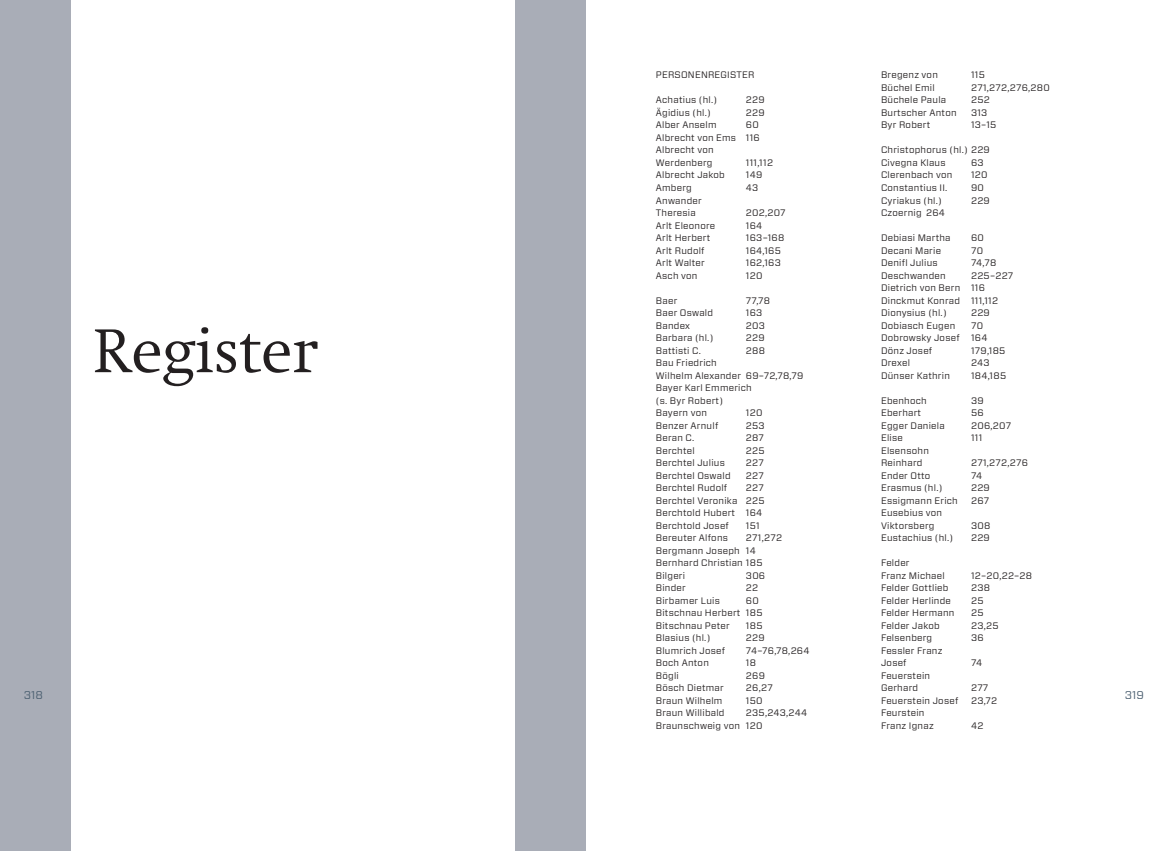
<style>
.page{position:relative;width:1170px;height:851px;background:#fff}
.page>*{position:absolute;margin:0;border:0;box-sizing:border-box;transform-origin:0 0}
.t1{font:300 62.88px "Swift Neue LT Pro";color:#231f20}
.t2{font:11.25px "Forza";color:#4c6071}
.t3{font:9.38px/12.5px "Forza";letter-spacing:.025em;color:#231f20}
</style>
<div class="page">
<div style="left:0;top:0;width:586px;height:850px;background:#a9adb7"></div>
<div style="left:71px;top:0;width:443px;height:850px;background:#fff"></div>
<h1 class="t1" style="left:93px;top:329px;width:226px">Register</h1>
<p class="t3" style="left:656px;top:70px;width:100px">PERSONENREGISTER</p>
<p class="t3" style="left:656px;top:95px;width:63px">Achatius (hl.)</p>
<p class="t3" style="left:746px;top:95px;width:20px">229</p>
<p class="t3" style="left:656px;top:107px;width:56px">Ägidius (hl.)</p>
<p class="t3" style="left:746px;top:107px;width:20px">229</p>
<p class="t3" style="left:656px;top:120px;width:62px">Alber Anselm</p>
<p class="t3" style="left:656px;top:120px;width:105px;text-indent:90px">60<br>Albrecht von Ems 116<br>Albrecht von<br>Werdenberg</p>
<p class="t3" style="left:746px;top:157px;width:29px">111,112</p>
<p class="t3" style="left:656px;top:170px;width:70px">Albrecht Jakob</p>
<p class="t3" style="left:746px;top:170px;width:18px">149</p>
<p class="t3" style="left:656px;top:182px;width:37px">Amberg</p>
<p class="t3" style="left:746px;top:182px;width:14px">43</p>
<p class="t3" style="left:656px;top:195px;width:47px">Anwander<br>Theresia</p>
<p class="t3" style="left:746px;top:207px;width:41px">202,207</p>
<p class="t3" style="left:656px;top:220px;width:61px">Arlt Eleonore</p>
<p class="t3" style="left:746px;top:220px;width:18px">164</p>
<p class="t3" style="left:656px;top:232px;width:56px">Arlt Herbert</p>
<p class="t3" style="left:746px;top:232px;width:40px">163–168</p>
<p class="t3" style="left:656px;top:245px;width:50px">Arlt Rudolf</p>
<p class="t3" style="left:746px;top:245px;width:37px">164,165</p>
<p class="t3" style="left:656px;top:257px;width:50px">Arlt Walter</p>
<p class="t3" style="left:746px;top:257px;width:36px">162,163</p>
<p class="t3" style="left:656px;top:270px;width:43px">Asch von</p>
<p class="t3" style="left:746px;top:270px;width:18px">120</p>
<p class="t3" style="left:656px;top:295px;width:23px">Baer</p>
<p class="t3" style="left:746px;top:295px;width:26px">77,78</p>
<p class="t3" style="left:656px;top:307px;width:59px">Baer Oswald</p>
<p class="t3" style="left:746px;top:307px;width:18px">163</p>
<p class="t3" style="left:656px;top:320px;width:36px">Bandex</p>
<p class="t3" style="left:746px;top:320px;width:21px">203</p>
<p class="t3" style="left:656px;top:332px;width:59px">Barbara (hl.)</p>
<p class="t3" style="left:746px;top:332px;width:20px">229</p>
<p class="t3" style="left:656px;top:345px;width:46px">Battisti C.</p>
<p class="t3" style="left:746px;top:345px;width:21px">288</p>
<p class="t3" style="left:656px;top:357px;width:149px">Bau Friedrich<br>Wilhelm Alexander 69–72,78,79<br>Bayer Karl Emmerich<br>(s. Byr Robert)<br>Bayern von</p>
<p class="t3" style="left:746px;top:407px;width:18px">120</p>
<p class="t3" style="left:656px;top:420px;width:64px">Benzer Arnulf</p>
<p class="t3" style="left:746px;top:420px;width:20px">253</p>
<p class="t3" style="left:656px;top:432px;width:40px">Beran C.</p>
<p class="t3" style="left:746px;top:432px;width:20px">287</p>
<p class="t3" style="left:656px;top:445px;width:40px">Berchtel</p>
<p class="t3" style="left:746px;top:445px;width:20px">225</p>
<p class="t3" style="left:656px;top:457px;width:70px">Berchtel Julius</p>
<p class="t3" style="left:746px;top:457px;width:20px">227</p>
<p class="t3" style="left:656px;top:470px;width:76px">Berchtel Oswald</p>
<p class="t3" style="left:746px;top:470px;width:20px">227</p>
<p class="t3" style="left:656px;top:482px;width:73px">Berchtel Rudolf</p>
<p class="t3" style="left:656px;top:482px;width:110px;text-indent:90px">227<br>Berchtel Veronika 225<br>Berchtold Hubert 164<br>Berchtold Josef</p>
<p class="t3" style="left:746px;top:520px;width:15px">151</p>
<p class="t3" style="left:656px;top:532px;width:74px">Bereuter Alfons</p>
<p class="t3" style="left:656px;top:532px;width:128px;text-indent:90px">271,272<br>Bergmann Joseph 14<br>Bernhard Christian 185<br>Bilgeri</p>
<p class="t3" style="left:746px;top:570px;width:21px">306</p>
<p class="t3" style="left:881px;top:70px;width:58px">Bregenz von</p>
<p class="t3" style="left:971px;top:70px;width:15px">115</p>
<p class="t3" style="left:881px;top:82px;width:55px">Büchel Emil</p>
<p class="t3" style="left:971px;top:82px;width:80px">271,272,276,280</p>
<p class="t3" style="left:881px;top:95px;width:67px">Büchele Paula</p>
<p class="t3" style="left:971px;top:95px;width:20px">252</p>
<p class="t3" style="left:881px;top:107px;width:77px">Burtscher Anton</p>
<p class="t3" style="left:971px;top:107px;width:18px">313</p>
<p class="t3" style="left:881px;top:120px;width:51px">Byr Robert</p>
<p class="t3" style="left:971px;top:120px;width:27px">13–15</p>
<p class="t3" style="left:881px;top:145px;width:110px">Christophorus (hl.) 229<br>Civegna Klaus</p>
<p class="t3" style="left:971px;top:157px;width:14px">63</p>
<p class="t3" style="left:881px;top:170px;width:73px">Clerenbach von</p>
<p class="t3" style="left:971px;top:170px;width:18px">120</p>
<p class="t3" style="left:881px;top:182px;width:68px">Constantius II.</p>
<p class="t3" style="left:971px;top:182px;width:14px">90</p>
<p class="t3" style="left:881px;top:195px;width:62px">Cyriakus (hl.)</p>
<p class="t3" style="left:971px;top:195px;width:20px">229</p>
<p class="t3" style="left:881px;top:207px;width:65px">Czoernig 264</p>
<p class="t3" style="left:881px;top:232px;width:71px">Debiasi Martha</p>
<p class="t3" style="left:971px;top:232px;width:14px">60</p>
<p class="t3" style="left:881px;top:245px;width:62px">Decani Marie</p>
<p class="t3" style="left:971px;top:245px;width:14px">70</p>
<p class="t3" style="left:881px;top:257px;width:58px">Denifl Julius</p>
<p class="t3" style="left:971px;top:257px;width:27px">74,78</p>
<p class="t3" style="left:881px;top:270px;width:66px">Deschwanden</p>
<p class="t3" style="left:881px;top:270px;width:134px;text-indent:90px">225–227<br>Dietrich von Bern 116<br>Dinckmut Konrad 111,112<br>Dionysius (hl.)</p>
<p class="t3" style="left:971px;top:307px;width:20px">229</p>
<p class="t3" style="left:881px;top:320px;width:76px">Dobiasch Eugen</p>
<p class="t3" style="left:881px;top:320px;width:108px;text-indent:90px">70<br>Dobrowsky Josef 164<br>Dönz Josef</p>
<p class="t3" style="left:971px;top:345px;width:36px">179,185</p>
<p class="t3" style="left:881px;top:357px;width:30px">Drexel</p>
<p class="t3" style="left:971px;top:357px;width:20px">243</p>
<p class="t3" style="left:881px;top:370px;width:70px">Dünser Kathrin</p>
<p class="t3" style="left:971px;top:370px;width:37px">184,185</p>
<p class="t3" style="left:881px;top:395px;width:47px">Ebenhoch</p>
<p class="t3" style="left:971px;top:395px;width:14px">39</p>
<p class="t3" style="left:881px;top:407px;width:42px">Eberhart</p>
<p class="t3" style="left:971px;top:407px;width:14px">56</p>
<p class="t3" style="left:881px;top:420px;width:65px">Egger Daniela</p>
<p class="t3" style="left:971px;top:420px;width:42px">206,207</p>
<p class="t3" style="left:881px;top:432px;width:23px">Elise</p>
<p class="t3" style="left:971px;top:432px;width:13px">111</p>
<p class="t3" style="left:881px;top:445px;width:49px">Elsensohn<br>Reinhard</p>
<p class="t3" style="left:971px;top:457px;width:58px">271,272,276</p>
<p class="t3" style="left:881px;top:470px;width:51px">Ender Otto</p>
<p class="t3" style="left:971px;top:470px;width:13px">74</p>
<p class="t3" style="left:881px;top:482px;width:63px">Erasmus (hl.)</p>
<p class="t3" style="left:971px;top:482px;width:20px">229</p>
<p class="t3" style="left:881px;top:495px;width:78px">Essigmann Erich</p>
<p class="t3" style="left:971px;top:495px;width:20px">267</p>
<p class="t3" style="left:881px;top:507px;width:63px">Eusebius von<br>Viktorsberg</p>
<p class="t3" style="left:971px;top:520px;width:21px">308</p>
<p class="t3" style="left:881px;top:532px;width:74px">Eustachius (hl.)</p>
<p class="t3" style="left:971px;top:532px;width:20px">229</p>
<p class="t3" style="left:881px;top:557px;width:65px">Felder<br>Franz Michael</p>
<p class="t3" style="left:971px;top:570px;width:63px">12–20,22–28</p>
<p class="t3" style="left:881px;top:582px;width:69px">Felder Gottlieb</p>
<p class="t3" style="left:971px;top:582px;width:20px">238</p>
<p class="t3" style="left:881px;top:595px;width:71px">Felder Herlinde</p>
<p class="t3" style="left:971px;top:595px;width:14px">25</p>
<p class="t3" style="left:881px;top:607px;width:75px">Felder Hermann</p>
<p class="t3" style="left:971px;top:607px;width:14px">25</p>
<p class="t3" style="left:881px;top:620px;width:60px">Felder Jakob</p>
<p class="t3" style="left:971px;top:620px;width:29px">23,25</p>
<p class="t3" style="left:881px;top:632px;width:53px">Felsenberg</p>
<p class="t3" style="left:971px;top:632px;width:14px">36</p>
<p class="t3" style="left:881px;top:645px;width:63px">Fessler Franz<br>Josef</p>
<p class="t3" style="left:656px;top:582px;width:31px">Binder</p>
<p class="t3" style="left:746px;top:582px;width:14px">22</p>
<p class="t3" style="left:656px;top:595px;width:65px">Birbamer Luis</p>
<p class="t3" style="left:656px;top:595px;width:108px;text-indent:90px">60<br>Bitschnau Herbert 185<br>Bitschnau Peter</p>
<p class="t3" style="left:746px;top:620px;width:18px">185</p>
<p class="t3" style="left:656px;top:632px;width:56px">Blasius (hl.)</p>
<p class="t3" style="left:746px;top:632px;width:20px">229</p>
<p class="t3" style="left:656px;top:645px;width:71px">Blumrich Josef</p>
<p class="t3" style="left:746px;top:645px;width:65px">74–76,78,264</p>
<p class="t3" style="left:656px;top:657px;width:54px">Boch Anton</p>
<p class="t3" style="left:746px;top:657px;width:12px">18</p>
<p class="t3" style="left:656px;top:670px;width:24px">Bögli</p>
<p class="t3" style="left:746px;top:670px;width:21px">269</p>
<p class="t3" style="left:656px;top:682px;width:69px">Bösch Dietmar</p>
<p class="t3" style="left:746px;top:682px;width:28px">26,27</p>
<p class="t3" style="left:656px;top:695px;width:68px">Braun Wilhelm</p>
<p class="t3" style="left:746px;top:695px;width:18px">150</p>
<p class="t3" style="left:656px;top:707px;width:70px">Braun Willibald</p>
<p class="t3" style="left:971px;top:657px;width:13px">74</p>
<p class="t3" style="left:881px;top:670px;width:51px">Feuerstein<br>Gerhard</p>
<p class="t3" style="left:971px;top:682px;width:19px">277</p>
<p class="t2" style="left:24px;top:690px;width:21px">318</p>
<p class="t2" style="left:1124px;top:690px;width:21px">319</p>
<p class="t3" style="left:881px;top:695px;width:79px">Feuerstein Josef</p>
<p class="t3" style="left:971px;top:695px;width:28px">23,72</p>
<p class="t3" style="left:881px;top:707px;width:54px">Feurstein<br>Franz Ignaz</p>
<p class="t3" style="left:656px;top:707px;width:153px;text-indent:90px">235,243,244<br>Braunschweig von 120</p>
<p class="t3" style="left:971px;top:720px;width:14px">42</p>
</div>
